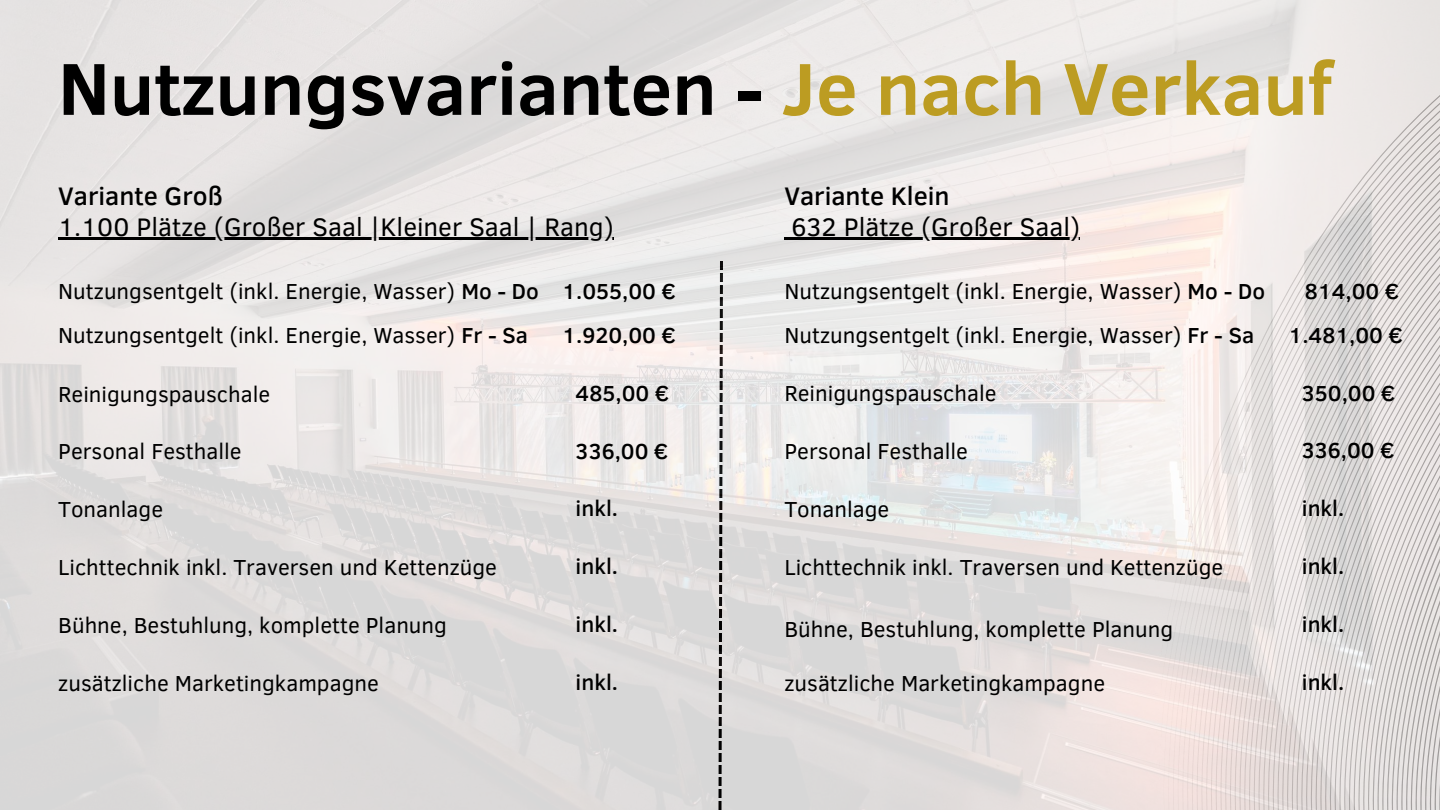
<style>
.page{position:relative;width:1440px;height:810px;background:#fff}
.page>*{position:absolute;margin:0;border:0;box-sizing:border-box;transform-origin:0 0}
.t1{font:700 75px "Clear Sans";color:#000}
.t2{font:26px "Clear Sans";color:#000}
.t3{font:500 26px "Clear Sans";color:#000}
.t4{font:22.3px/44px "Clear Sans";color:#000}
.t5{font:500 22.3px "Clear Sans";color:#000}
.s1{color:#bc9c22}
.s2{font-weight:500}
</style>
<div class="page">
<img style="left:0;top:0;width:1440px;height:810px">
<hr style="left:58px;top:237px;width:556px;height:3px;background:#000">
<svg style="left:784px;top:237px;width:7px;height:3px"></svg>
<hr style="left:791px;top:237px;width:289px;height:3px;background:#000">
<h1 class="t1" style="left:58px;top:34px;width:1275px">Nutzungsvarianten - <span class="s1">Je nach Verkauf</span></h1>
<p class="t3" style="left:58px;top:177px;width:166px">Variante Groß</p>
<p class="t3" style="left:784px;top:177px;width:167px">Variante Klein</p>
<p class="t2" style="left:58px;top:208px;width:557px">1.100 Plätze (Großer Saal |Kleiner Saal | Rang)</p>
<p class="t2" style="left:791px;top:208px;width:290px">632 Plätze (Großer Saal)</p>
<p class="t4" style="left:58px;top:268px;width:619px">Nutzungsentgelt (inkl. Energie, Wasser) <span class="s2">Mo - Do 1.055,00 €<br></span>Nutzungsentgelt (inkl. Energie, Wasser) <span class="s2">Fr - Sa</span></p>
<p class="t5" style="left:562px;top:319px;width:115px">1.920,00 €</p>
<p class="t4" style="left:58px;top:371px;width:214px">Reinigungspauschale</p>
<p class="t5" style="left:576px;top:377px;width:95px">485,00 €</p>
<p class="t4" style="left:58px;top:428px;width:185px">Personal Festhalle</p>
<p class="t5" style="left:576px;top:435px;width:94px">336,00 €</p>
<p class="t4" style="left:58px;top:486px;width:106px">Tonanlage</p>
<p class="t5" style="left:576px;top:492px;width:44px">inkl.</p>
<p class="t4" style="left:58px;top:544px;width:440px">Lichttechnik inkl. Traversen und Kettenzüge</p>
<p class="t5" style="left:576px;top:550px;width:44px">inkl.</p>
<p class="t4" style="left:58px;top:602px;width:390px">Bühne, Bestuhlung, komplette Planung</p>
<p class="t5" style="left:576px;top:608px;width:44px">inkl.</p>
<p class="t4" style="left:784px;top:268px;width:482px">Nutzungsentgelt (inkl. Energie, Wasser) <span class="s2">Mo - Do</span></p>
<p class="t5" style="left:1305px;top:275px;width:96px">814,00 €</p>
<p class="t4" style="left:784px;top:312px;width:471px">Nutzungsentgelt (inkl. Energie, Wasser) <span class="s2">Fr - Sa</span></p>
<p class="t5" style="left:1289px;top:319px;width:116px">1.481,00 €</p>
<p class="t4" style="left:784px;top:370px;width:214px">Reinigungspauschale</p>
<p class="t5" style="left:1302px;top:377px;width:95px">350,00 €</p>
<p class="t4" style="left:784px;top:428px;width:185px">Personal Festhalle</p>
<p class="t5" style="left:1302px;top:434px;width:94px">336,00 €</p>
<p class="t4" style="left:784px;top:486px;width:106px">Tonanlage</p>
<p class="t5" style="left:1302px;top:492px;width:44px">inkl.</p>
<p class="t4" style="left:784px;top:544px;width:440px">Lichttechnik inkl. Traversen und Kettenzüge</p>
<p class="t5" style="left:1302px;top:550px;width:44px">inkl.</p>
<p class="t5" style="left:1302px;top:608px;width:44px">inkl.</p>
<p class="t4" style="left:784px;top:606px;width:390px">Bühne, Bestuhlung, komplette Planung</p>
<p class="t4" style="left:58px;top:660px;width:322px">zusätzliche Marketingkampagne</p>
<p class="t5" style="left:576px;top:666px;width:44px">inkl.</p>
<p class="t4" style="left:784px;top:660px;width:322px">zusätzliche Marketingkampagne</p>
<p class="t5" style="left:1302px;top:666px;width:44px">inkl.</p>
</div>
